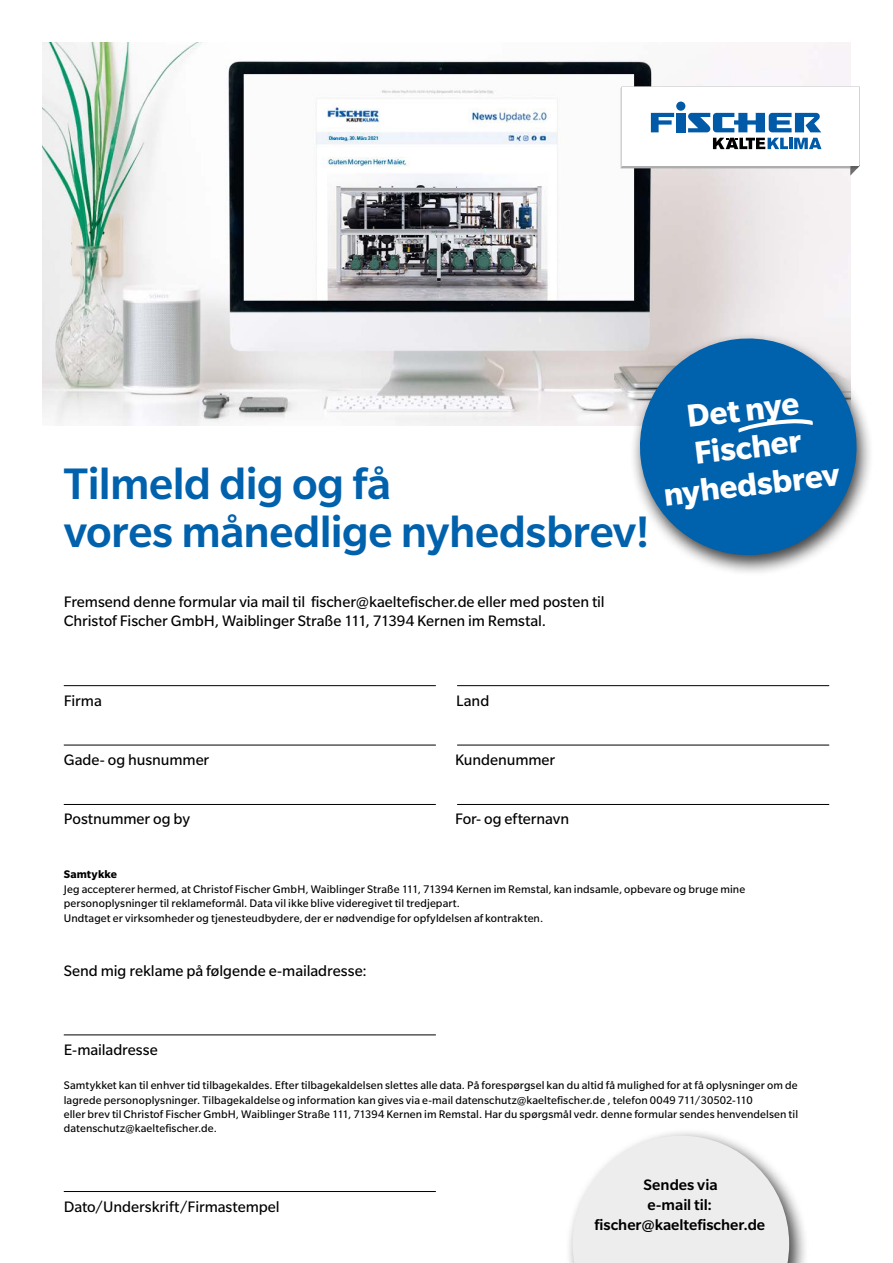
<style>
.page{position:relative;width:893px;height:1263px;background:#fff}
.page>*{position:absolute;margin:0;border:0;box-sizing:border-box;transform-origin:0 0}
.t1{font:500 48px/48px "Slate Std";letter-spacing:-.01em;color:#0061ad}
.t2{font:700 34.5px/37.5px "Slate Std";color:#fff;text-align:center}
.t3{font:16.5px/19.8px "Slate Std";letter-spacing:-.005em;color:#000}
.t4{font:500 16.5px/19.8px "Slate Std";color:#000;text-align:center}
.t5{font:12px/14.4px "Slate Std";letter-spacing:.01em;color:#000}
.t6{font:700 12px "Slate Std";letter-spacing:.01em;color:#000}
</style>
<div class="page">
<img style="left:43px;top:43px;width:807px;height:382px">
<hr style="left:64px;top:685px;width:372px;height:1px;background:#000">
<hr style="left:457px;top:685px;width:372px;height:1px;background:#000">
<hr style="left:64px;top:745px;width:372px;height:1px;background:#000">
<hr style="left:457px;top:745px;width:372px;height:1px;background:#000">
<hr style="left:64px;top:804px;width:372px;height:1px;background:#000">
<hr style="left:457px;top:804px;width:372px;height:1px;background:#000">
<hr style="left:64px;top:1035px;width:372px;height:1px;background:#000">
<hr style="left:64px;top:1191px;width:372px;height:1px;background:#000">
<div style="left:565px;top:1127px;width:244px;height:136px;background:#000;opacity:.75"></div>
<svg style="left:573px;top:1136px;width:216px;height:127px;background:#eee"></svg>
<div style="left:629px;top:332px;width:245px;height:245px;background:#000;opacity:.75"></div>
<svg style="left:634px;top:332px;width:229px;height:229px;background:#4083b8"></svg>
<svg style="left:738px;top:419px;width:75px;height:13px"></svg>
<svg style="left:620px;top:86px;width:240px;height:90px"></svg>
<div style="left:676px;top:113px;width:9px;height:19px;background:#005aa7"></div>
<h1 class="t1" style="left:64px;top:460px;width:588px">Tilmeld dig og få<br>vores månedlige nyhedsbrev!</h1>
<h3 class="t3" style="left:64px;top:591px;width:542px">Fremsend denne formular via mail til fischer@kaeltefischer.de eller med posten til<br>Christof Fischer GmbH, Waiblinger Straße 111, 71394 Kernen im Remstal.</h3>
<h2 class="t2" style="left:652px;top:402px;width:179px;rotate:-7deg">Det nye<br>Fischer nyhedsbrev</h2>
<h3 class="t3" style="left:64px;top:690px;width:40px">Firma</h3>
<h3 class="t3" style="left:456px;top:690px;width:35px">Land</h3>
<h3 class="t3" style="left:64px;top:750px;width:147px">Gade- og husnummer</h3>
<h3 class="t3" style="left:455px;top:750px;width:102px">Kundenummer</h3>
<h3 class="t3" style="left:64px;top:809px;width:128px">Postnummer og by</h3>
<h3 class="t3" style="left:455px;top:809px;width:116px">For- og efternavn</h3>
<p class="t6" style="left:64px;top:868px;width:55px">Samtykke</p>
<p class="t5" style="left:64px;top:882px;width:683px">Jeg accepterer hermed, at Christof Fischer GmbH, Waiblinger Straße 111, 71394 Kernen im Remstal, kan indsamle, opbevare og bruge mine personoplysninger til reklameformål. Data vil ikke blive videregivet til tredjepart.<br>Undtaget er virksomheder og tjenesteudbydere, der er nødvendige for opfyldelsen af kontrakten.</p>
<h3 class="t3" style="left:64px;top:960px;width:304px">Send mig reklame på følgende e-mailadresse:</h3>
<h3 class="t3" style="left:64px;top:1039px;width:96px">E-mailadresse</h3>
<p class="t5" style="left:64px;top:1078px;width:736px">Samtykket kan til enhver tid tilbagekaldes. Efter tilbagekaldelsen slettes alle data. På forespørgsel kan du altid få mulighed for at få oplysninger om de lagrede personoplysninger. Tilbagekaldelse og information kan gives via e-mail datenschutz@kaeltefischer.de , telefon 0049 711/30502-110<br>eller brev til Christof Fischer GmbH, Waiblinger Straße 111, 71394 Kernen im Remstal. Har du spørgsmål vedr. denne formular sendes henvendelsen til datenschutz@kaeltefischer.de.</p>
<h3 class="t3" style="left:64px;top:1196px;width:217px">Dato/Underskrift/Firmastempel</h3>
<h3 class="t4" style="left:594px;top:1175px;width:172px">Sendes via<br>e-mail til: fischer@kaeltefischer.de</h3>
</div>
